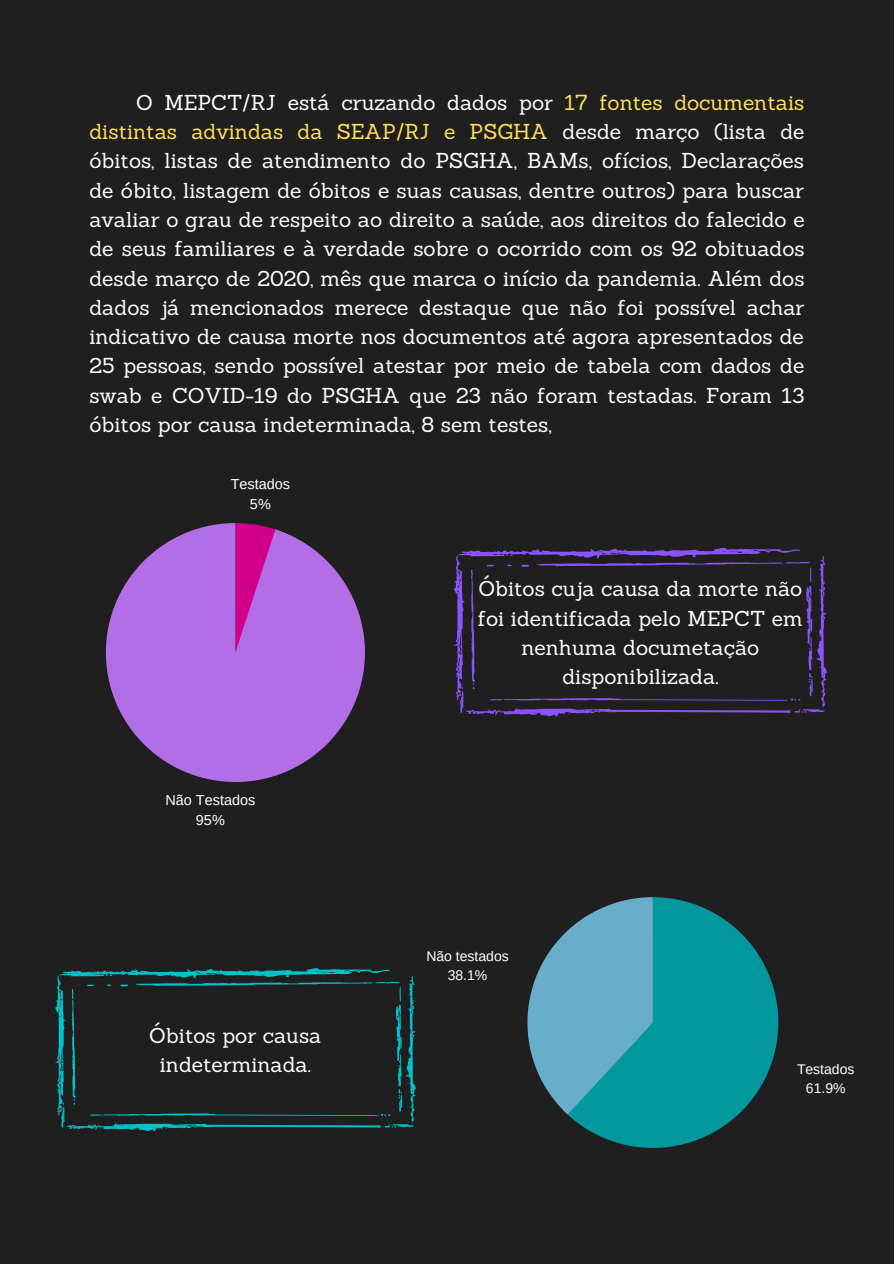
<style>
.page{position:relative;width:894px;height:1264px;background:#fff}
.page>*{position:absolute;margin:0;border:0;box-sizing:border-box;transform-origin:0 0}
.t1{font:21px/29.2px "Sanchez";color:#fff;text-align:center}
.t2{font:14.4px/20px "Arimo";color:#fff;text-align:center}
.t3{font:13.95px/19.4px "Arimo";color:#fff;text-align:center}
.s1{color:#ffde59}
</style>
<div class="page">
<div style="left:0;top:0;width:893px;height:1263px;background:#201f1f"></div>
<svg style="left:106px;top:523px;width:259px;height:259px;fill:#b36de7"></svg>
<svg style="left:235px;top:523px;width:46px;height:129px;background:#bc3bb8"></svg>
<svg style="left:453px;top:548px;width:374px;height:168px"></svg>
<svg style="left:567px;top:897px;width:211px;height:250px;fill:#03989e"></svg>
<svg style="left:527px;top:897px;width:126px;height:217px"></svg>
<svg style="left:55px;top:968px;width:361px;height:163px"></svg>
<p class="t1" style="left:89px;top:87px;width:716px;text-align:justify;text-indent:47px">O MEPCT/RJ está cruzando dados por <span class="s1">17 fontes documentais distintas advindas da SEAP/RJ e PSGHA</span> desde março (lista de óbitos, listas de atendimento do PSGHA, BAMs, ofícios, Declarações de óbito, listagem de óbitos e suas causas, dentre outros) para buscar avaliar o grau de respeito ao direito a saúde, aos direitos do falecido e de seus familiares e à verdade sobre o ocorrido com os 92 obituados desde março de 2020, mês que marca o início da pandemia. Além dos dados já mencionados merece destaque que não foi possível achar indicativo de causa morte nos documentos até agora apresentados de 25 pessoas, sendo possível atestar por meio de tabela com dados de swab e COVID-19 do PSGHA que 23 não foram testadas. Foram 13 óbitos por causa indeterminada, 8 sem testes,</p>
<p class="t2" style="left:231px;top:474px;width:61px">Testados<br>5%</p>
<p class="t2" style="left:165px;top:790px;width:91px">Não Testados<br>95%</p>
<p class="t1" style="left:149px;top:1020px;width:174px">Óbitos por causa indeterminada.</p>
<p class="t1" style="left:478px;top:574px;width:326px">Óbitos cuja causa da morte não foi identificada pelo MEPCT em nenhuma documetação disponibilizada.</p>
<p class="t3" style="left:426px;top:946px;width:84px">Não testados<br>38.1%</p>
<p class="t3" style="left:796px;top:1059px;width:59px">Testados<br>61.9%</p>
</div>
